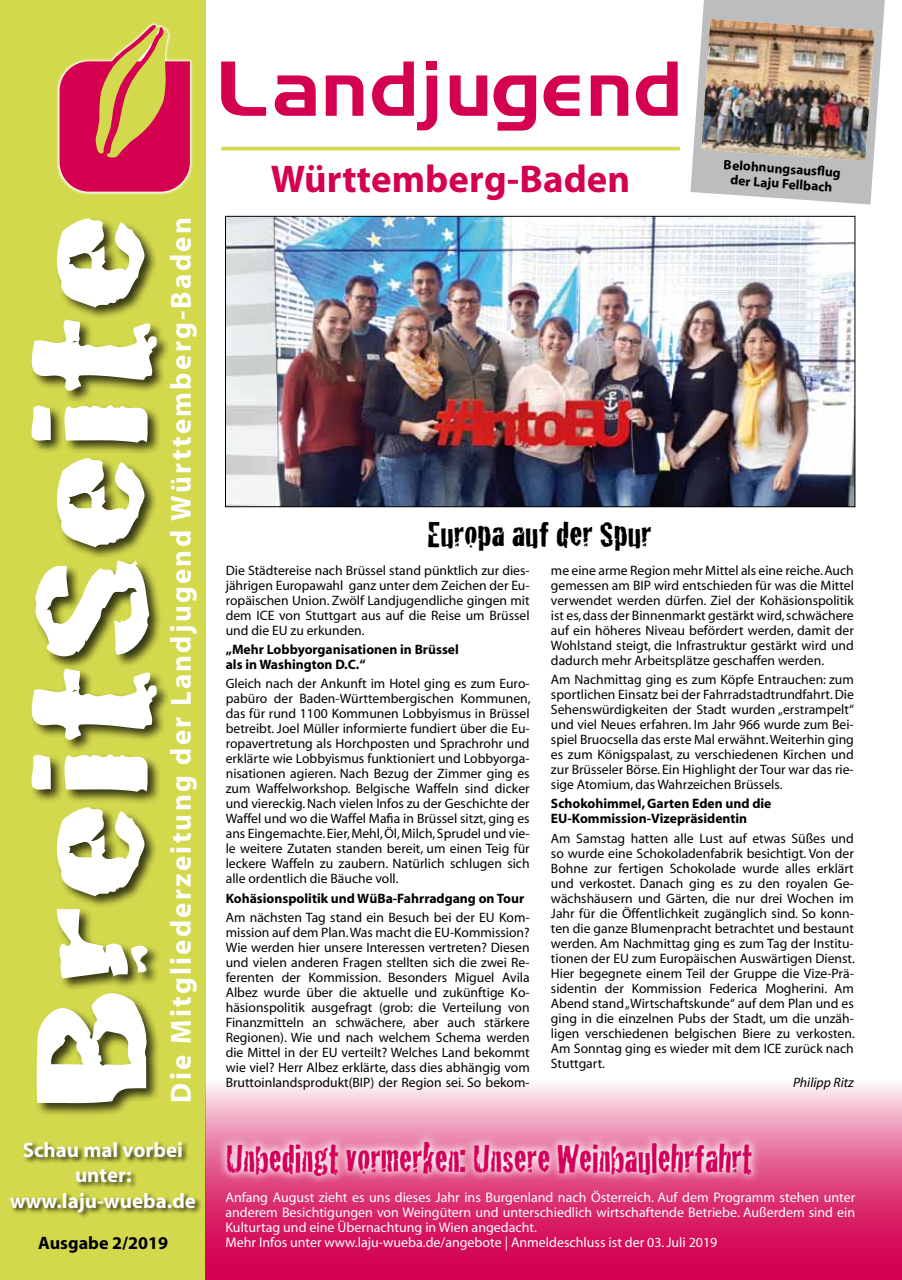
<style>
.page{position:relative;width:902px;height:1280px;background:#fff}
.page>*{position:absolute;margin:0;border:0;box-sizing:border-box;transform-origin:0 0}
.t1{font:171.3px "Cracked";color:#fff;scale:1.72 1}
.t2{font:42px "Cracked";color:#d40059;scale:.88 1}
.t3{font:700 38.85px "Myriad Pro";letter-spacing:.005em;color:#d40050}
.t4{font:37.5px "Cracked";color:#000}
.t5{font:700 29.1px "Myriad";letter-spacing:.08em;color:#fff}
.t6{font:700 21px/25.2px "Myriad";color:#fff;text-align:center}
.t7{font:700 18px "Myriad";color:#000}
.t8{font:13.95px/15px "Myriad";color:#fff}
.t9{font:13.65px/15px "Myriad";color:#000;text-align:justify}
.t10{font:700 13.65px/15px "Myriad";color:#000}
.t11{font:italic 13.65px "Myriad";color:#000}
.t12{font:700 13.5px/15px "Myriad";color:#000;text-align:center}
</style>
<div class="page">
<div style="left:0;top:0;width:206px;height:1280px;background:#d3d94d"></div>
<svg style="left:206px;top:1084px;width:695px;height:196px;background:#e15389"></svg>
<div style="left:9px;top:1141px;width:194px;height:78px;background:#000;opacity:.75"></div>
<div style="left:30px;top:216px;width:141px;height:902px;background:#000;opacity:.75"></div>
<svg style="left:56px;top:22px;width:137px;height:173px"></svg>
<svg style="left:60px;top:25px;width:130px;height:167px"></svg>
<svg style="left:635px;top:62px;width:42px;height:54px"></svg>
<svg style="left:221px;top:62px;width:45px;height:54px"></svg>
<svg style="left:590px;top:75px;width:38px;height:41px"></svg>
<svg style="left:543px;top:75px;width:36px;height:41px"></svg>
<svg style="left:493px;top:75px;width:43px;height:56px"></svg>
<svg style="left:449px;top:75px;width:38px;height:41px"></svg>
<svg style="left:326px;top:75px;width:37px;height:41px"></svg>
<svg style="left:275px;top:75px;width:40px;height:41px"></svg>
<svg style="left:372px;top:62px;width:65px;height:68px"></svg>
<div style="left:426px;top:61px;width:11px;height:9px;background:#d40050"></div>
<hr style="left:221px;top:147px;width:458px;height:3px;background:#d3d94d">
<svg style="left:690px;top:0;width:194px;height:205px"></svg>
<img style="left:701px;top:19px;width:173px;height:142px">
<img style="left:227px;top:218px;width:626px;height:287px">
<div style="left:225px;top:216px;width:630px;height:291px;border:1px solid #000"></div>
<svg style="left:218px;top:1132px;width:543px;height:53px;background:#eea1be"></svg>
<h1 class="t1" style="left:-46px;top:1111px;width:525px;rotate:-90deg">BreitSeite</h1>
<h3 class="t5" style="left:166px;top:1102px;width:887px;rotate:-90deg">Die Mitgliederzeitung der Landjugend Württemberg-Baden</h3>
<h3 class="t6" style="left:10px;top:1138px;width:188px">Schau mal vorbei unter: www.laju-wueba.de</h3>
<h3 class="t7" style="left:38px;top:1233px;width:131px">Ausgabe 2/2019</h3>
<h3 class="t3" style="left:270px;top:154px;width:351px">Würtrttemberg-Baden</h3>
<h3 class="t3" style="left:357px;top:154px;width:275px">temberg-Baden</h3>
<h3 class="t3" style="left:261px;top:154px;width:58px">Wü</h3>
<p class="t12" style="left:724px;top:157px;width:118px;rotate:4deg">Belohnungsausfl ug der Laju Fellbach</p>
<h3 class="t4" style="left:427px;top:504px;width:226px">Europa auf der Spur</h3>
<p class="t9" style="left:226px;top:563px;width:305px">Die Städtereise nach Brüssel stand pünktlich zur dies&shy;jährigen Europawahl ganz unter dem Zeichen der Eu&shy;ropäischen Union. Zwölf Landjugendliche gingen mit dem ICE von Stuttgart aus auf die Reise um Brüssel und die EU zu erkunden.</p>
<p class="t10" style="left:226px;top:642px;width:235px">„Mehr Lobbyorganisationen in Brüssel als in Washington D.C.“</p>
<p class="t9" style="left:226px;top:677px;width:306px">Gleich nach der Ankunft im Hotel ging es zum Euro&shy;pabüro der Baden-Württembergischen Kommunen, das für rund 1100 Kommunen Lobbyismus in Brüssel betreibt. Joel Müller informierte fundiert über die Eu&shy;ropavertretung als Horchposten und Sprachrohr und erklärte wie Lobbyismus funktioniert und Lobbyorga&shy;nisationen agieren. Nach Bezug der Zimmer ging es zum Waffelworkshop. Belgische Waffeln sind dicker und viereckig. Nach vielen Infos zu der Geschichte der Waffel und wo die Waffel Mafia in Brüssel sitzt, ging es ans Eingemachte. Eier, Mehl, Öl, Milch, Sprudel und vie&shy;le weitere Zutaten standen bereit, um einen Teig für leckere Waffeln zu zaubern. Natürlich schlugen sich alle ordentlich die Bäuche voll.</p>
<p class="t10" style="left:226px;top:891px;width:300px">Kohäsionspolitik und WüBa-Fahrradgang on Tour</p>
<p class="t9" style="left:226px;top:910px;width:305px">Am nächsten Tag stand ein Besuch bei der EU Kom&shy;mission auf dem Plan. Was macht die EU-Kommission?<br>Wie werden hier unsere Interessen vertreten? Diesen und vielen anderen Fragen stellten sich die zwei Re&shy;ferenten der Kommission. Besonders Miguel Avila Albez wurde über die aktuelle und zukünftige Ko&shy;häsionspolitik ausgefragt (grob: die Verteilung von Finanzmitteln an schwächere, aber auch stärkere Regionen). Wie und nach welchem Schema werden die Mittel in der EU verteilt? Welches Land bekommt wie viel? Herr Albez erklärte, dass dies abhängig vom Bruttoinlandsprodukt(BIP) der Region sei. So bekom-</p>
<p class="t9" style="left:551px;top:563px;width:304px">me eine arme Region mehr Mittel als eine reiche. Auch gemessen am BIP wird entschieden für was die Mittel verwendet werden dürfen. Ziel der Kohäsionspolitik ist es, dass der Binnenmarkt gestärkt wird, schwächere auf ein höheres Niveau befördert werden, damit der Wohlstand steigt, die Infrastruktur gestärkt wird und dadurch mehr Arbeitsplätze geschaffen werden.</p>
<p class="t9" style="left:551px;top:672px;width:304px">Am Nachmittag ging es zum Köpfe Entrauchen: zum sportlichen Einsatz bei der Fahrradstadtrundfahrt. Die Sehenswürdigkeiten der Stadt wurden „erstrampelt“ und viel Neues erfahren. Im Jahr 966 wurde zum Bei&shy;spiel Bruocsella das erste Mal erwähnt. Weiterhin ging es zum Königspalast, zu verschiedenen Kirchen und zur Brüsseler Börse. Ein Highlight der Tour war das rie&shy;sige Atomium, das Wahrzeichen Brüssels.</p>
<p class="t10" style="left:551px;top:797px;width:222px">Schokohimmel, Garten Eden und die<br>EU-Kommission-Vizepräsidentin</p>
<p class="t9" style="left:551px;top:831px;width:305px">Am Samstag hatten alle Lust auf etwas Süßes und so wurde eine Schokoladenfabrik besichtigt. Von der Bohne zur fertigen Schokolade wurde alles erklärt und verkostet. Danach ging es zu den royalen Ge&shy;wächshäusern und Gärten, die nur drei Wochen im Jahr für die Öffentlichkeit zugänglich sind. So konn&shy;ten die ganze Blumenpracht betrachtet und bestaunt werden. Am Nachmittag ging es zum Tag der Institu&shy;tionen der EU zum Europäischen Auswärtigen Dienst.<br>Hier begegnete einem Teil der Gruppe die Vize-Prä&shy;sidentin der Kommission Federica Mogherini. Am Abend stand „Wirtschaftskunde“ auf dem Plan und es ging in die einzelnen Pubs der Stadt, um die unzäh&shy;ligen verschiedenen belgischen Biere zu verkosten.<br>Am Sonntag ging es wieder mit dem ICE zurück nach Stuttgart.</p>
<p class="t11" style="left:793px;top:1075px;width:62px">Philipp Ritz</p>
<h2 class="t2" style="left:225px;top:1125px;width:600px">Unbedingt vormerken: Unsere Weinbaulehrfahrt</h2>
<p class="t8" style="left:225px;top:1191px;width:631px">Anfang August zieht es uns dieses Jahr ins Burgenland nach Österreich. Auf dem Programm stehen unter anderem Besichtigungen von Weingütern und unterschiedlich wirtschaftende Betriebe. Außerdem sind ein Kulturtag und eine Übernachtung in Wien angedacht.<br>Mehr Infos unter www.laju-wueba.de/angebote | Anmeldeschluss ist der 03. Juli 2019</p>
</div>
